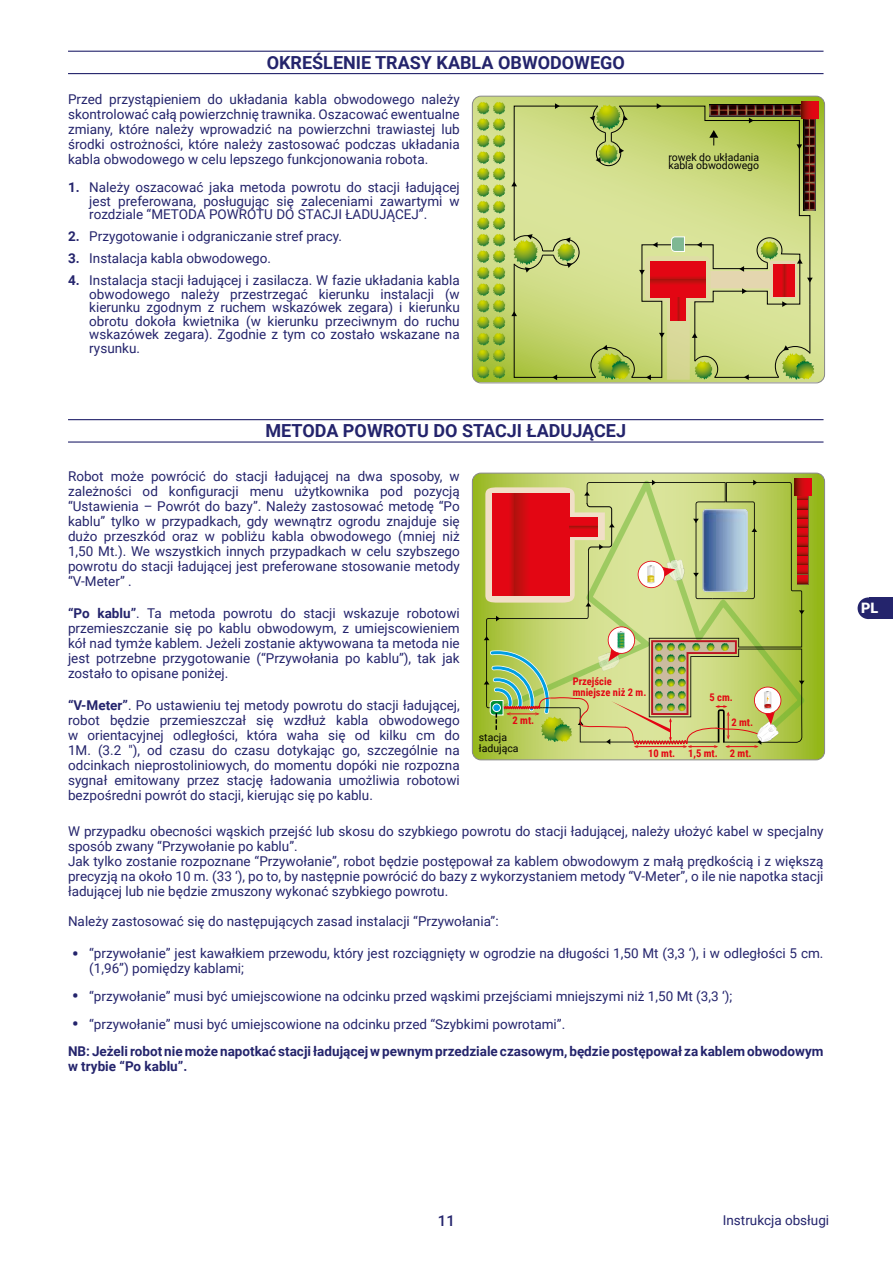
<style>
.page{position:relative;width:893px;height:1263px;background:#fff}
.page>*{position:absolute;margin:0;border:0;box-sizing:border-box;transform-origin:0 0}
.t1{font:700 18px "Roboto";color:#24246c}
.t2{font:500 15px "Roboto";color:#24246c}
.t3{font:900 14.4px "Roboto";color:#fff}
.t4{font:13.5px/15px "Roboto";color:#24246c;text-align:justify}
.t5{font:700 13.5px/27.8px "Roboto";color:#24246c}
.t6{font:700 10.5px/10.5px "Roboto Condensed";color:#e30613}
.t7{font:10.5px/8.7px "Roboto";color:#000}
.s1{font-weight:700}
.s2{font-weight:700;font-size:18px}
.s3{font-size:18px}
.s4{font-weight:400}
</style>
<div class="page">
<div style="left:868px;top:597px;width:25px;height:22px;background:#24246c"></div>
<div style="left:858px;top:597px;width:21px;height:22px;background:#24246c;border-radius:50%"></div>
<hr style="left:68px;top:51px;width:755px;height:1px;background:#24246c">
<hr style="left:68px;top:73px;width:755px;height:1px;background:#24246c">
<hr style="left:68px;top:419px;width:755px;height:1px;background:#24246c">
<hr style="left:68px;top:441px;width:755px;height:2px;background:#24246c">
<svg style="left:472px;top:96px;width:353px;height:286px;background:#c4d472"></svg>
<div style="left:804px;top:117px;width:12px;height:94px;background:#46453e"></div>
<div style="left:801px;top:102px;width:17px;height:17px;background:#e20613"></div>
<svg style="left:477px;top:102px;width:28px;height:277px;background:#a8c24e"></svg>
<svg style="left:511px;top:103px;width:304px;height:277px;background:#c2c576"></svg>
<div style="left:472px;top:96px;width:353px;height:287px;border:1px solid #878787;border-radius:9px"></div>
<svg style="left:472px;top:473px;width:353px;height:287px;background:#aac443"></svg>
<svg style="left:807px;top:495px;width:2px;height:90px"></svg>
<div style="left:794px;top:479px;width:17px;height:16px;background:#e20613"></div>
<svg style="left:484px;top:480px;width:323px;height:268px;background:#bfb26e"></svg>
<div style="left:472px;top:473px;width:353px;height:287px;border:1px solid #878787;border-radius:9px"></div>
<h1 class="t1" style="left:267px;top:50px;width:360px">OKREŚLENIE TRASY KABLA OBWODOWEGO</h1>
<p class="t4" style="left:68px;top:91px;width:393px">Przed przystąpieniem do układania kabla obwodowego należy skontrolować całą powierzchnię trawnika. Oszacować ewentualne zmiany, które należy wprowadzić na powierzchni trawiastej lub środki ostrożności, które należy zastosować podczas układania kabla obwodowego w celu lepszego funkcjonowania robota.</p>
<p class="t4" style="left:89px;top:180px;width:372px;line-height:13.5px;text-indent:-21px"><span class="s1">1.</span> Należy oszacować jaka metoda powrotu do stacji ładującej jest preferowana, posługując się zaleceniami zawartymi w rozdziale “METODA POWROTU DO STACJI ŁADUJĄCEJ”.</p>
<p class="t4" style="left:68px;top:229px;width:276px"><span class="s1">2.</span> Przygotowanie i odgraniczanie stref pracy.</p>
<p class="t4" style="left:68px;top:251px;width:204px"><span class="s1">3.</span> Instalacja kabla obwodowego.</p>
<p class="t4" style="left:89px;top:273px;width:372px;line-height:13.5px;text-indent:-21px"><span class="s1">4.</span> Instalacja stacji ładującej i zasilacza. W fazie układania kabla obwodowego należy przestrzegać kierunku instalacji (w kierunku zgodnym z ruchem wskazówek zegara) i kierunku obrotu dokoła kwietnika (w kierunku przeciwnym do ruchu wskazówek zegara). Zgodnie z tym co zostało wskazane na rysunku.</p>
<p class="t7" style="left:668px;top:152px;width:92px">rowek do układania kabla obwodowego</p>
<h1 class="t1" style="left:265px;top:418px;width:362px">METODA POWROTU DO STACJI ŁADUJĄCEJ</h1>
<p class="t4" style="left:68px;top:468px;width:393px">Robot może powrócić do stacji ładującej na dwa sposoby, w zależności od konfiguracji menu użytkownika pod pozycją “Ustawienia – Powrót do bazy”. Należy zastosować metodę “Po kablu” tylko w przypadkach, gdy wewnątrz ogrodu znajduje się dużo przeszkód oraz w pobliżu kabla obwodowego (mniej niż 1,50 Mt.). We wszystkich innych przypadkach w celu szybszego powrotu do stacji ładującej jest preferowane stosowanie metody “V-Meter” .</p>
<p class="t4" style="left:68px;top:605px;width:393px"><span class="s1">“Po kablu”</span>. Ta metoda powrotu do stacji wskazuje robotowi przemieszczanie się po kablu obwodowym, z umiejscowieniem kół nad tymże kablem. Jeżeli zostanie aktywowana ta metoda nie jest potrzebne przygotowanie (“Przywołania po kablu”), tak jak zostało to opisane poniżej.</p>
<p class="t4" style="left:68px;top:697px;width:393px"><span class="s1">“V-Meter”</span>. Po ustawieniu tej metody powrotu do stacji ładującej, robot będzie przemieszczał się wzdłuż kabla obwodowego w orientacyjnej odległości, która waha się od kilku cm do 1M. (3.2 "), od czasu do czasu dotykając go, szczególnie na odcinkach nieprostoliniowych, do momentu dopóki nie rozpozna sygnał emitowany przez stację ładowania umożliwia robotowi bezpośredni powrót do stacji, kierując się po kablu.</p>
<p class="t6" style="left:573px;top:676px;width:75px">Przejście mniejsze niż 2 m.</p>
<p class="t6" style="left:709px;top:692px;width:25px">5 cm.</p>
<p class="t6" style="left:512px;top:714px;width:23px">2 mt.</p>
<p class="t6" style="left:731px;top:717px;width:23px">2 mt.</p>
<p class="t6" style="left:688px;top:748px;width:65px">1,5 mt. 2 mt.</p>
<p class="t7" style="left:479px;top:732px;width:41px;line-height:10.5px">stacja ładująca</p>
<p class="t6" style="left:648px;top:748px;width:29px">10 mt.</p>
<p class="t4" style="left:68px;top:823px;width:757px;text-align:left">W przypadku obecności wąskich przejść lub skosu do szybkiego powrotu do stacji ładującej, należy ułożyć kabel w specjalny sposób zwany “Przywołanie po kablu”.<br>Jak tylko zostanie rozpoznane “Przywołanie”, robot będzie postępował za kablem obwodowym z małą prędkością i z większą precyzją na około 10 m. (33 ‘), po to, by następnie powrócić do bazy z wykorzystaniem metody “V-Meter”, o ile nie napotka stacji ładującej lub nie będzie zmuszony wykonać szybkiego powrotu.</p>
<p class="t4" style="left:68px;top:913px;width:432px">Należy zastosować się do następujących zasad instalacji “Przywołania”:</p>
<p class="t4" style="left:89px;top:945px;width:736px;text-indent:-17px"><span class="s2">•</span> “przywołanie” jest kawałkiem przewodu, który jest rozciągnięty w ogrodzie na długości 1,50 Mt (3,3 ‘), i w odległości 5 cm. (1,96”) pomiędzy kablami;</p>
<p class="t4" style="left:72px;top:988px;width:661px"><span class="s2">•</span> “przywołanie” musi być umiejscowione na odcinku przed wąskimi przejściami mniejszymi niż 1,50 Mt (3,3 ‘);</p>
<p class="t5" style="left:68px;top:1009px;width:757px;text-indent:4px"><span class="s3">•</span> <span class="s4">“przywołanie” musi być umiejscowione na odcinku przed “Szybkimi powrotami”.<br></span>NB: Jeżeli robot nie może napotkać stacji ładującej w pewnym przedziale czasowym, będzie postępował za kablem obwodowym</p>
<p class="t5" style="left:68px;top:1052px;width:121px">w trybie “Po kablu”.</p>
<p class="t3" style="left:861px;top:597px;width:19px">PL</p>
<p class="t2" style="left:438px;top:1210px;width:19px">11</p>
<p class="t4" style="left:723px;top:1212px;width:108px">Instrukcja obsługi</p>
</div>
